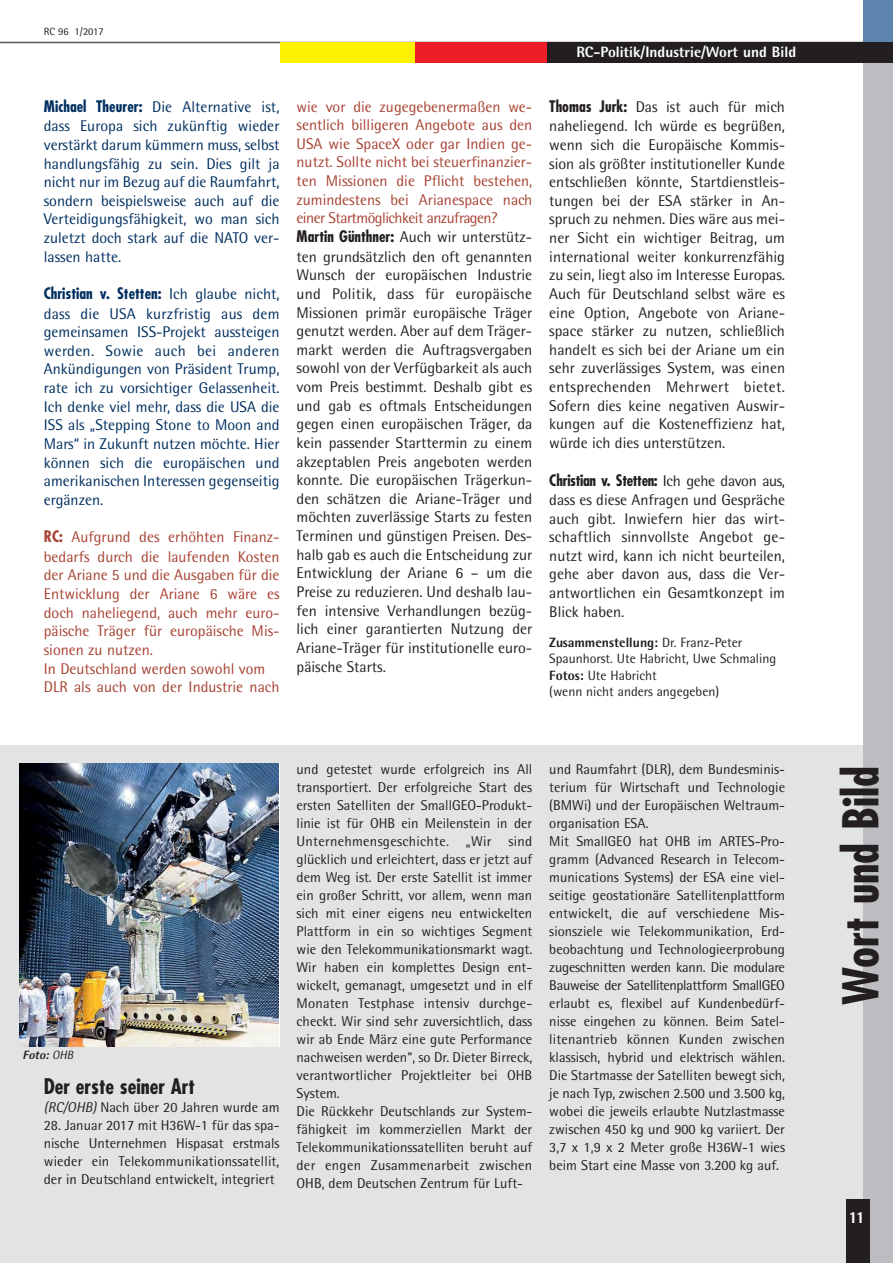
<style>
.page{position:relative;width:893px;height:1263px;background:#fff}
.page>*{position:absolute;margin:0;border:0;box-sizing:border-box;transform-origin:0 0}
.t1{font:700 condensed 48px "Futura";color:#231f20}
.t2{font:700 condensed 21px "Futura";color:#231f20}
.t3{font:800 16.5px "AT Rotis Semi Sans";color:#fff}
.t4{font:15.6px/18.6px "AT Rotis Semi Sans";color:#231f20;text-align:justify}
.t5{font:15.6px/18.6px "AT Rotis Semi Sans";color:#002f60;text-align:justify}
.t6{font:15.6px/18.8px "AT Rotis Semi Sans";color:#a74232}
.t7{font:700 condensed 15.6px "Futura";letter-spacing:-.025em;color:#231f20}
.t8{font:700 condensed 15.6px "Futura";color:#002f60}
.t9{font:800 15px "AT Rotis Semi Sans";color:#fff}
.t10{font:14.25px/18px "AT Rotis Semi Sans";color:#231f20}
.t11{font:13.5px/16.5px "AT Rotis Semi Sans";color:#231f20}
.t12{font:italic 800 12px "AT Rotis Semi Sans";color:#231f20}
.t13{font:10.5px "AT Rotis Semi Sans";color:#231f20}
.s1{font-family:"Futura";font-weight:700;font-stretch:condensed}
.s2{font-family:"AT Rotis Semi Sans";font-weight:400;font-stretch:normal}
.s3{color:#a74232}
.s4{font-weight:800}
.s5{font-weight:400}
.s6{font-style:italic}
</style>
<div class="page">
<div style="left:0;top:745px;width:892px;height:518px;background:#e2e3e4"></div>
<div style="left:863px;top:0;width:29px;height:1263px;background:#bbbdc0"></div>
<hr style="left:0;top:42px;width:892px;height:1px;background:#58595b">
<div style="left:846px;top:1199px;width:24px;height:64px;background:#231f20"></div>
<div style="left:415px;top:42px;width:135px;height:21px;background:#ed1e25"></div>
<div style="left:281px;top:42px;width:134px;height:21px;background:#fff200"></div>
<div style="left:863px;top:0;width:29px;height:47px;background:#5d84ad"></div>
<div style="left:547px;top:42px;width:345px;height:21px;background:#231f20"></div>
<img style="left:20px;top:763px;width:259px;height:284px">
<p class="t13" style="left:44px;top:28px;width:61px">RC 96 1/2017</p>
<p class="t5" style="left:44px;top:99px;width:237px"><span class="s1">Michael Theurer:</span> Die Alternative ist, dass Europa sich zukünftig wieder verstärkt darum kümmern muss, selbst handlungsfähig zu sein. Dies gilt ja nicht nur im Bezug auf die Raumfahrt, sondern beispielsweise auch auf die Verteidigungsfähigkeit, wo man sich zuletzt doch stark auf die NATO ver&shy;lassen hatte.</p>
<p class="t8" style="left:44px;top:287px;width:237px">Christian v. Stetten: <span class="s2">Ich glaube nicht,</span></p>
<p class="t5" style="left:44px;top:306px;width:237px">dass die USA kurzfristig aus dem gemeinsamen ISS-Projekt aussteigen werden. Sowie auch bei anderen Ankündigungen von Präsident Trump, rate ich zu vorsichtiger Gelassenheit.<br>Ich denke viel mehr, dass die USA die ISS als „Stepping Stone to Moon and Mars“ in Zukunft nutzen möchte. Hier können sich die europäischen und amerikanischen Interessen gegenseitig ergänzen.</p>
<p class="t6" style="left:44px;top:529px;width:237px"><span class="s1">RC:</span> Aufgrund des erhöhten Finanz - bedarfs durch die laufenden Kosten der Ariane 5 und die Ausgaben für die<br>Entwicklung der Ariane 6 wäre es doch naheliegend, auch mehr euro - päische Träger für europäische Mis - sionen zu nutzen.<br>In Deutschland werden sowohl vom<br>DLR als auch von der Industrie nach</p>
<p class="t9" style="left:576px;top:47px;width:221px">RC-Politik/Industrie/Wort und Bild</p>
<p class="t4" style="left:297px;top:99px;width:237px;text-align:left"><span class="s3">wie vor die zugegebenermaßen we - sentlich billigeren Angebote aus den USA wie SpaceX oder gar Indien ge - nutzt. Sollte nicht bei steuerfinanzier&shy;ten Mis sionen die Pflicht bestehen, zu mindestens bei Arianespace nach einer Startmöglichkeit anzufragen?<br></span><span class="s1">Martin Günthner:</span> Auch wir unterstütz&shy;ten grundsätzlich den oft genannten Wunsch der europäischen Industrie und Politik, dass für europäische Missionen primär europäische Träger genutzt werden. Aber auf dem Trä ger - markt werden die Auftrags vergaben sowohl von der Verfüg barkeit als auch vom Preis bestimmt. Deshalb gibt es und gab es oftmals Entscheidungen gegen einen europä ischen Träger, da kein passender Starttermin zu einem akzeptablen Preis angeboten werden konnte. Die europäischen Trägerkun - den schätzen die Ariane-Träger und möchten zuverlässige Starts zu festen Termi nen und günstigen Preisen. Des - halb gab es auch die Entscheidung zur Entwicklung der Ariane 6 – um die Preise zu reduzieren. Und deshalb lau - fen intensive Verhandlungen be züg - lich einer garantierten Nutzung der Ariane-Träger für institutionelle euro - pä ische Starts.</p>
<p class="t4" style="left:549px;top:99px;width:237px"><span class="s1">Thomas Jurk:</span> Das ist auch für mich naheliegend. Ich würde es begrüßen, wenn sich die Europäische Kommis - sion als größter institutioneller Kunde entschließen könnte, Startdienstleis - tungen bei der ESA stärker in An - spruch zu nehmen. Dies wäre aus mei&shy;ner Sicht ein wichtiger Beitrag, um international weiter konkurrenzfähig zu sein, liegt also im Interesse Europas.<br>Auch für Deutschland selbst wäre es eine Option, Angebote von Ariane - space stärker zu nutzen, schließ lich handelt es sich bei der Ariane um ein sehr zuverlässiges Sys tem, was einen entsprechenden Mehr wert bietet.<br>Sofern dies keine negativen Auswir - kungen auf die Kos teneffizienz hat, würde ich dies unterstützen.</p>
<p class="t7" style="left:549px;top:473px;width:237px">Christian v. Stetten: <span class="s2">Ich gehe davon aus,</span></p>
<p class="t4" style="left:549px;top:492px;width:237px">dass es diese Anfragen und Gespräche auch gibt. Inwiefern hier das wirt&shy;schaftlich sinnvollste Angebot ge - nutzt wird, kann ich nicht beurteilen, gehe aber davon aus, dass die Ver - antwortlichen ein Gesamtkonzept im Blick haben.</p>
<p class="t11" style="left:549px;top:635px;width:228px"><span class="s4">Zusammenstellung:</span> Dr. Franz-Peter<br>Spaunhorst. Ute Habricht, Uwe Schmaling<br><span class="s4">Fotos:</span> Ute Habricht<br>(wenn nicht anders angegeben)</p>
<p class="t12" style="left:23px;top:1051px;width:52px">Foto: <span class="s5">OHB</span></p>
<h2 class="t2" style="left:44px;top:1077px;width:153px">Der erste seiner Art</h2>
<p class="t10" style="left:44px;top:1099px;width:237px"><span class="s6">(RC/OHB)</span> Nach über 20 Jahren wurde am</p>
<p class="t10" style="left:44px;top:1117px;width:237px;text-align:justify">28. Januar 2017 mit H36W-1 für das spa&shy;nische Unternehmen Hispasat erstmals wieder ein Telekommunikationssatellit, der in Deutschland entwickelt, integriert</p>
<p class="t10" style="left:297px;top:762px;width:237px">und getestet wurde erfolgreich ins All transportiert. Der erfolgreiche Start des ersten Satel liten der SmallGEO-Produkt - linie ist für OHB ein Meilenstein in der Unter neh mensgeschichte. „Wir sind glücklich und erleichtert, dass er jetzt auf dem Weg ist. Der erste Satellit ist immer ein großer Schritt, vor allem, wenn man sich mit einer eigens neu entwickelten Plattform in ein so wichtiges Segment wie den Tele kommunikationsmarkt wagt.<br>Wir haben ein komplettes Design ent&shy;wickelt, gemanagt, umgesetzt und in elf Monaten Test phase intensiv durchge&shy;checkt. Wir sind sehr zuversichtlich, dass wir ab Ende März eine gute Performance nachweisen werden“, so Dr. Dieter Birreck, verantwortlicher Projektleiter bei OHB System.<br>Die Rückkehr Deutschlands zur System - fähigkeit im kommerziellen Markt der Telekommunikationssatelliten beruht auf der engen Zusammenarbeit zwischen OHB, dem Deutschen Zentrum für Luft-</p>
<p class="t10" style="left:549px;top:762px;width:237px">und Raumfahrt (DLR), dem Bundes minis - terium für Wirtschaft und Technologie (BMWi) und der Europäischen Weltraum - organisation ESA.<br>Mit SmallGEO hat OHB im ARTES-Pro - gramm (Advanced Research in Telecom - munications Systems) der ESA eine viel&shy;seitige geostationäre Satelliten plattform entwickelt, die auf verschiedene Mis - sions ziele wie Telekommunikation, Erd - beobachtung und Technologieerprobung zugeschnitten werden kann. Die modulare Bauweise der Satellitenplattform SmallGEO erlaubt es, flexibel auf Kundenbedürf - nisse eingehen zu können. Beim Satel - litenantrieb können Kunden zwischen klassisch, hybrid und elektrisch wählen.<br>Die Startmasse der Satelliten bewegt sich, je nach Typ, zwischen 2.500 und 3.500 kg, wobei die jeweils erlaubte Nutzlastmasse zwischen 450 kg und 900 kg variiert. Der 3,7 x 1,9 x 2 Meter große H36W-1 wies beim Start eine Masse von 3.200 kg auf.</p>
<h1 class="t1" style="left:839px;top:1005px;width:240px;rotate:-90deg">Wort und Bild</h1>
<p class="t3" style="left:848px;top:1212px;width:18px">11</p>
</div>
